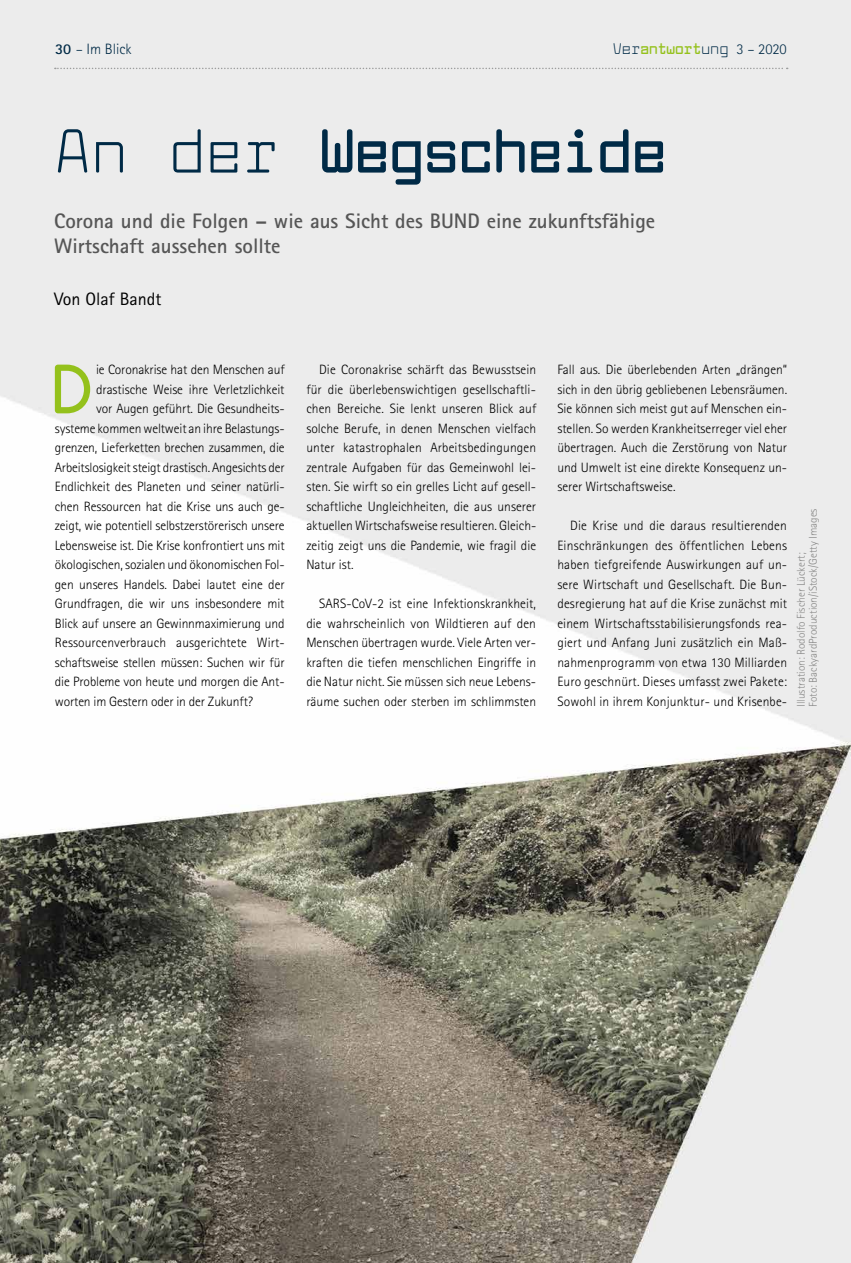
<style>
.page{position:relative;width:851px;height:1263px;background:#fff}
.page>*{position:absolute;margin:0;border:0;box-sizing:border-box;transform-origin:0 0}
.t1{font:700 67.5px "Larabiefont Rg";color:#94c11c}
.t2{font:700 60px "Larabiefont Rg";color:#002a46}
.t3{font:700 21px/25.2px "Rotis Sans Serif Std";color:#565656}
.t4{font:18px "Rotis Sans Serif Std";color:#000}
.t5{font:700 15px "Larabiefont Rg";color:#94c11c}
.t6{font:300 15px "Rotis Sans Serif Std";color:#002a46}
.t7{font:300 13.5px/19.5px "Rotis Sans Serif Std";letter-spacing:-.01em;color:#000;text-align:justify}
.t8{font:300 11.25px/12px "Rotis Sans Serif Std";color:#878786}
.s1{font-weight:700}
.s2{font-weight:400;color:#002a46}
.s3{font-family:"Rotis Sans Serif Std";font-weight:300;color:#002a46}
.s4{font-weight:400}
</style>
<div class="page">
<img style="left:0;top:0;width:850px;height:1263px">
<svg style="left:55px;top:68px;width:732px;height:1px"></svg>
<p class="t6" style="left:55px;top:40px;width:78px"><span class="s1">30</span> – Im Blick</p>
<p class="t5" style="left:612px;top:38px;width:175px"><span class="s2">Ver</span>antwort<span class="s2">ung</span> <span class="s3">3 – 2020</span></p>
<h2 class="t2" style="left:54px;top:110px;width:613px"><span class="s4">An der</span> Wegscheide</h2>
<h3 class="t3" style="left:54px;top:207px;width:602px">Corona und die Folgen – wie aus Sicht des BUND eine zukunftsfähige<br>Wirtschaft aussehen sollte</h3>
<h3 class="t4" style="left:54px;top:289px;width:109px">Von Olaf Bandt</h3>
<h1 class="t1" style="left:53px;top:343px;width:40px">D</h1>
<p class="t7" style="left:96px;top:360px;width:190px">ie Coronakrise hat den Menschen auf</p>
<p class="t7" style="left:96px;top:380px;width:190px">drastische Weise ihre Verletzlichkeit</p>
<p class="t7" style="left:96px;top:399px;width:190px">vor Augen geführt. Die Gesundheits-</p>
<p class="t7" style="left:55px;top:419px;width:231px">systeme kommen weltweit an ihre Belastungs-</p>
<p class="t7" style="left:55px;top:438px;width:231px">grenzen, Lieferketten brechen zusammen, die</p>
<p class="t7" style="left:55px;top:457px;width:231px">Arbeitslosigkeit steigt drastisch. Angesichts der</p>
<p class="t7" style="left:55px;top:477px;width:231px">Endlichkeit des Planeten und seiner natürli-</p>
<p class="t7" style="left:55px;top:496px;width:231px">chen Ressourcen hat die Krise uns auch ge-</p>
<p class="t7" style="left:55px;top:516px;width:231px">zeigt, wie potentiell selbstzerstörerisch unsere</p>
<p class="t7" style="left:55px;top:535px;width:231px">Lebensweise ist. Die Krise konfrontiert uns mit</p>
<p class="t7" style="left:55px;top:555px;width:231px">ökologischen, sozialen und ökonomischen Fol-</p>
<p class="t7" style="left:55px;top:574px;width:231px">gen unseres Handels. Dabei lautet eine der</p>
<p class="t7" style="left:55px;top:594px;width:231px">Grundfragen, die wir uns insbesondere mit</p>
<p class="t7" style="left:55px;top:613px;width:231px">Blick auf unsere an Gewinnmaximierung und</p>
<p class="t7" style="left:55px;top:633px;width:231px">Ressourcenverbrauch ausgerichtete Wirt-</p>
<p class="t7" style="left:55px;top:652px;width:231px">schaftsweise stellen müssen: Suchen wir für</p>
<p class="t7" style="left:55px;top:672px;width:231px">die Probleme von heute und morgen die Ant-</p>
<p class="t7" style="left:55px;top:691px;width:200px">worten im Gestern oder in der Zukunft?</p>
<p class="t7" style="left:306px;top:360px;width:231px;text-indent:13px">Die Coronakrise schärft das Bewusstsein für die überlebenswichtigen gesellschaftli&shy;chen Bereiche. Sie lenkt unseren Blick auf solche Berufe, in denen Menschen vielfach unter katastrophalen Arbeitsbedingungen zentrale Aufgaben für das Gemeinwohl lei&shy;sten. Sie wirft so ein grelles Licht auf gesell&shy;schaftliche Ungleichheiten, die aus unserer aktuellen Wirtschafsweise resultieren. Gleich&shy;zeitig zeigt uns die Pandemie, wie fragil die Natur ist.</p>
<p class="t7" style="left:306px;top:594px;width:231px;text-indent:13px">SARS-CoV-2 ist eine Infektionskrankheit, die wahrscheinlich von Wildtieren auf den Menschen übertragen wurde. Viele Arten ver&shy;kraften die tiefen menschlichen Eingriffe in die Natur nicht. Sie müssen sich neue Lebens&shy;räume suchen oder sterben im schlimmsten</p>
<p class="t7" style="left:557px;top:360px;width:231px">Fall aus. Die überlebenden Arten „drängen“ sich in den übrig gebliebenen Lebensräumen.<br>Sie können sich meist gut auf Menschen ein&shy;stellen. So werden Krankheitserreger viel eher übertragen. Auch die Zerstörung von Natur und Umwelt ist eine direkte Konsequenz un&shy;serer Wirtschaftsweise.</p>
<p class="t7" style="left:557px;top:516px;width:231px;text-indent:13px">Die Krise und die daraus resultierenden Einschränkungen des öffentlichen Lebens haben tiefgreifende Auswirkungen auf un&shy;sere Wirtschaft und Gesellschaft. Die Bun&shy;desregierung hat auf die Krise zunächst mit einem Wirtschaftsstabilisierungsfonds rea&shy;giert und Anfang Juni zusätzlich ein Maß&shy;nahmenprogramm von etwa 130 Milliarden Euro geschnürt. Dieses umfasst zwei Pakete:<br>Sowohl in ihrem Konjunktur- und Krisenbe-</p>
<p class="t8" style="left:794px;top:707px;width:200px;rotate:-90deg">Illustration: Rodolfo Fischer Lückert;<br>Foto: BackyardProduction/iStock/Getty Images</p>
</div>
